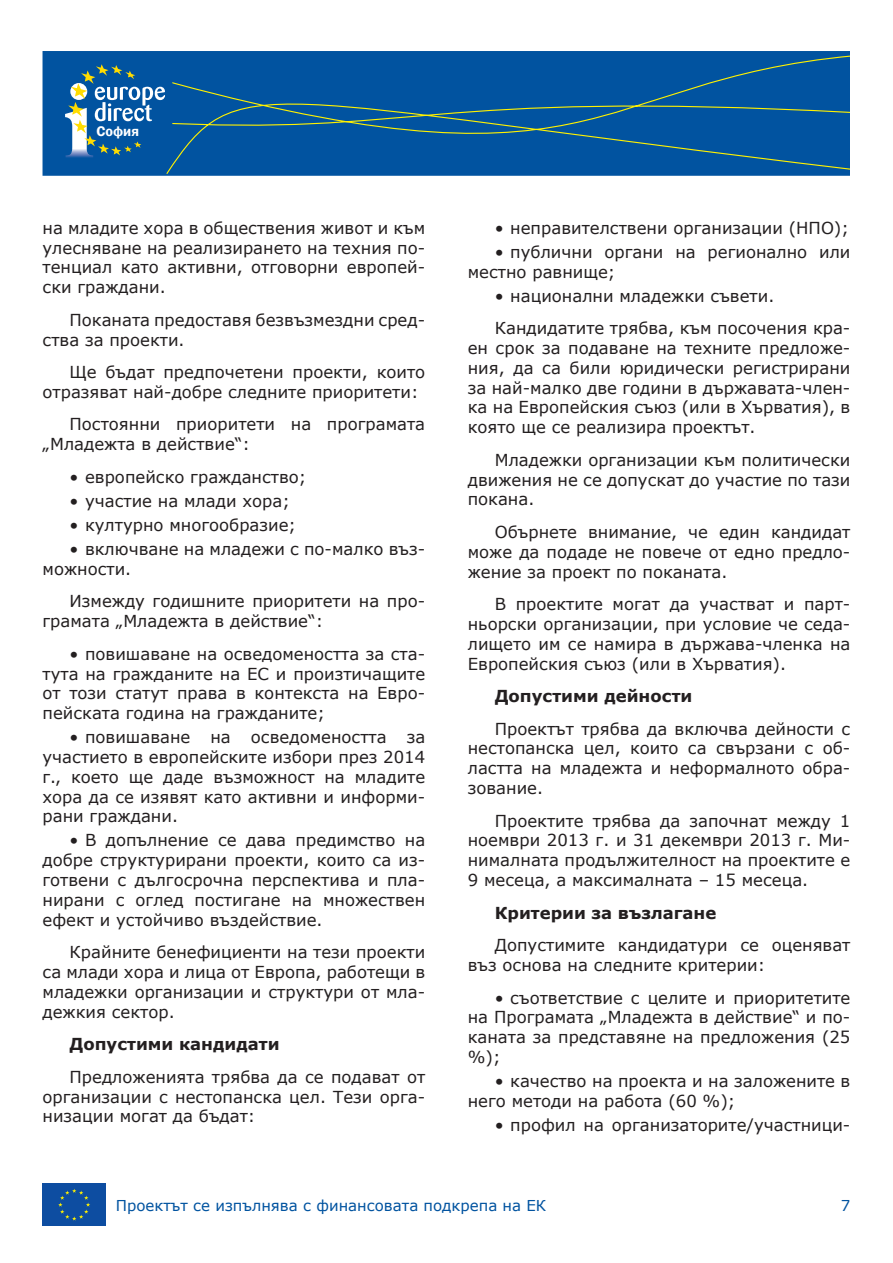
<style>
.page{position:relative;width:893px;height:1263px;background:#fff}
.page>*{position:absolute;margin:0;border:0;box-sizing:border-box;transform-origin:0 0}
.t1{font:16.5px/19.8px "Verdana";color:#231f20;text-align:justify}
.t2{font:700 16.5px "Verdana";color:#231f20}
.t3{font:15px "Verdana";color:#0153a0}
.t4{font:600 14.25px "Franklin Gothic";color:#fff}
</style>
<div class="page">
<div style="left:43px;top:51px;width:807px;height:125px;background:#0153a0"></div>
<svg style="left:128px;top:55px;width:722px;height:121px"></svg>
<div style="left:57px;top:57px;width:115px;height:110px;background:#0153a0;border-radius:10px"></div>
<svg style="left:65px;top:64px;width:100px;height:94px"></svg>
<div style="left:43px;top:1183px;width:63px;height:43px;background:#0d4da1"></div>
<svg style="left:58px;top:1189px;width:32px;height:31px"></svg>
<p class="t4" style="left:96px;top:123px;width:44px">София</p>
<p class="t1" style="left:43px;top:218px;width:384px">на младите хора в обществения живот и към улесняване на реализирането на техния по&shy;тенциал като активни, отговорни европей&shy;ски граждани.</p>
<p class="t1" style="left:43px;top:310px;width:384px;text-indent:27px">Поканата предоставя безвъзмездни сред&shy;ства за проекти.</p>
<p class="t1" style="left:43px;top:362px;width:384px;text-indent:27px">Ще бъдат предпочетени проекти, които отразяват най-добре следните приоритети:</p>
<p class="t1" style="left:43px;top:414px;width:384px;text-indent:27px">Постоянни приоритети на програмата „Младежта в действие“:</p>
<p class="t1" style="left:70px;top:467px;width:238px">• европейско гражданство;</p>
<p class="t1" style="left:70px;top:491px;width:222px">• участие на млади хора;</p>
<p class="t1" style="left:70px;top:515px;width:228px">• културно многообразие;</p>
<p class="t1" style="left:43px;top:539px;width:384px;text-indent:27px">• включване на младежи с по-малко въз&shy;можности.</p>
<p class="t1" style="left:43px;top:591px;width:384px;text-indent:27px">Измежду годишните приоритети на про&shy;грамата „Младежта в действие“:</p>
<p class="t1" style="left:43px;top:644px;width:384px;text-indent:27px">• повишаване на осведомеността за ста&shy;тута на гражданите на ЕС и произтичащите от този статут права в контекста на Евро&shy;пейската година на гражданите;</p>
<p class="t1" style="left:43px;top:727px;width:384px;text-indent:27px">• повишаване на осведомеността за участието в европейските избори през 2014 г., което ще даде възможност на младите хора да се изявят като активни и информи&shy;рани граждани.</p>
<p class="t1" style="left:43px;top:830px;width:384px;text-indent:27px">• В допълнение се дава предимство на добре структурирани проекти, които са из&shy;готвени с дългосрочна перспектива и пла&shy;нирани с оглед постигане на множествен ефект и устойчиво въздействие.</p>
<p class="t1" style="left:43px;top:942px;width:384px;text-indent:27px">Крайните бенефициенти на тези проекти са млади хора и лица от Европа, работещи в младежки организации и структури от мла&shy;дежкия сектор.</p>
<p class="t2" style="left:70px;top:1032px;width:212px">Допустими кандидати</p>
<p class="t1" style="left:43px;top:1067px;width:384px;text-indent:27px">Предложенията трябва да се подават от организации с нестопанска цел. Тези орга&shy;низации могат да бъдат:</p>
<p class="t1" style="left:495px;top:218px;width:356px">• неправителствени организации (НПО);</p>
<p class="t1" style="left:468px;top:242px;width:384px;text-indent:27px">• публични органи на регионално или местно равнище;</p>
<p class="t1" style="left:495px;top:279px;width:357px;line-height:32.5px">• национални младежки съвети.<br>Кандидатите трябва, към посочения кра-</p>
<p class="t1" style="left:468px;top:338px;width:384px">ен срок за подаване на техните предложе&shy;ния, да са били юридически регистрирани за най-малко две години в държавата-член&shy;ка на Европейския съюз (или в Хърватия), в която ще се реализира проектът.</p>
<p class="t1" style="left:468px;top:450px;width:384px;text-indent:27px">Младежки организации към политически движения не се допускат до участие по тази покана.</p>
<p class="t1" style="left:468px;top:522px;width:384px;text-indent:27px">Обърнете внимание, че един кандидат може да подаде не повече от едно предло&shy;жение за проект по поканата.</p>
<p class="t1" style="left:468px;top:594px;width:384px;text-indent:27px">В проектите могат да участват и парт&shy;ньорски организации, при условие че седа&shy;лището им се намира в държава-членка на Европейския съюз (или в Хърватия).</p>
<p class="t2" style="left:495px;top:684px;width:199px">Допустими дейности</p>
<p class="t1" style="left:468px;top:718px;width:384px;text-indent:27px">Проектът трябва да включва дейности с нестопанска цел, които са свързани с об&shy;ластта на младежта и неформалното обра&shy;зование.</p>
<p class="t1" style="left:468px;top:810px;width:384px;text-indent:27px">Проектите трябва да започнат между 1 ноември 2013 г. и 31 декември 2013 г. Ми&shy;нималната продължителност на проектите е 9 месеца, а максималната – 15 месеца.</p>
<p class="t2" style="left:495px;top:901px;width:223px">Критерии за възлагане</p>
<p class="t1" style="left:468px;top:935px;width:384px;text-indent:27px">Допустимите кандидатури се оценяват въз основа на следните критерии:</p>
<p class="t1" style="left:468px;top:987px;width:384px;text-indent:27px">• съответствие с целите и приоритетите на Програмата „Младежта в действие“ и по&shy;каната за представяне на предложения (25 %);</p>
<p class="t1" style="left:468px;top:1071px;width:384px;text-indent:27px">• качество на проекта и на заложените в него методи на работа (60 %);</p>
<p class="t1" style="left:495px;top:1115px;width:357px">• профил на организаторите/участници-</p>
<p class="t3" style="left:116px;top:1195px;width:432px">Проектът се изпълнява с финансовата подкрепа на ЕК</p>
<p class="t3" style="left:841px;top:1195px;width:11px">7</p>
</div>
